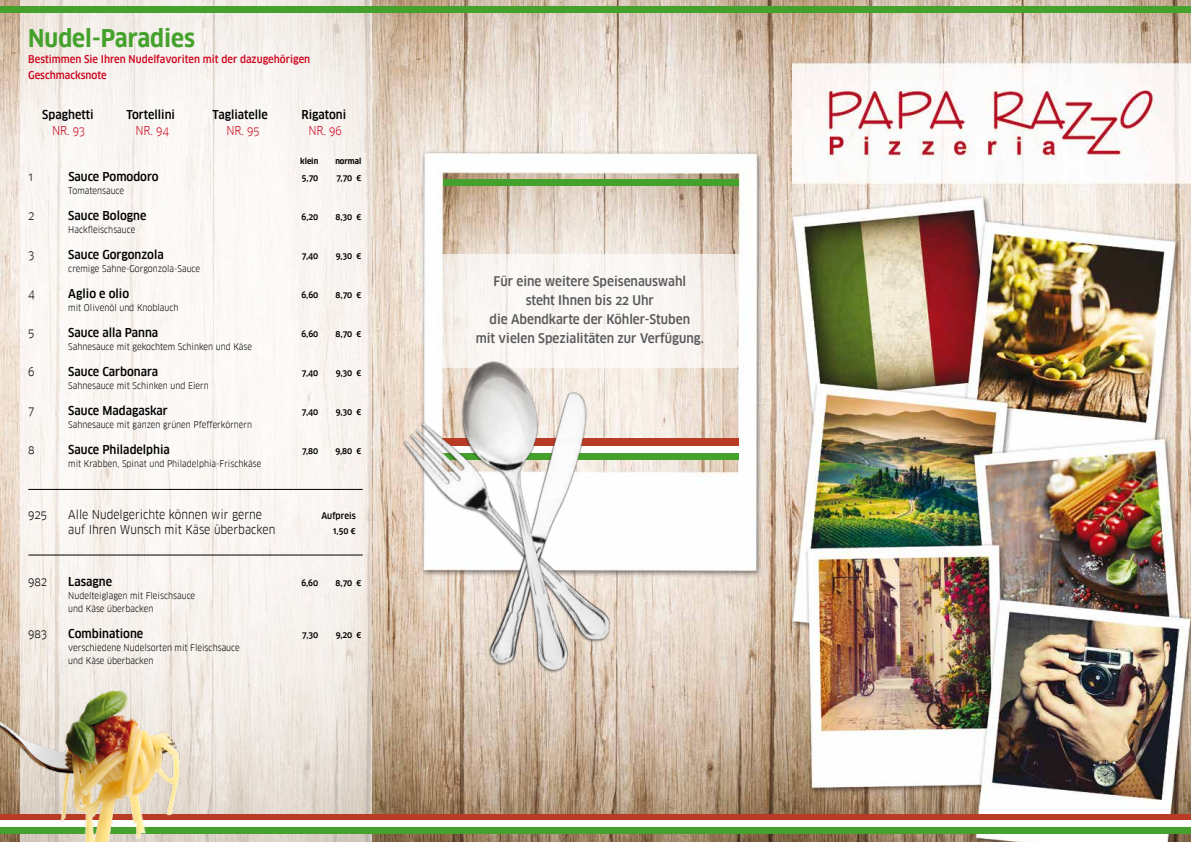
<style>
.page{position:relative;width:1191px;height:842px;background:#fff}
.page>*{position:absolute;margin:0;border:0;box-sizing:border-box;transform-origin:0 0}
.t1{font:700 24px "Clan Narrow OSF";color:#44a12b}
.t2{font:500 13px/19px "Clan Narrow OSF";color:#58585a;text-align:center}
.t3{font:500 12px "Clan Narrow OSF";color:#000}
.t4{font:12px "Clan Narrow OSF";color:#000}
.t5{font:12px "Clan Narrow OSF";color:#cd071e}
.t6{font:500 10.5px/16px "Clan Narrow OSF";color:#cd071e}
.t7{font:9px/13px "Clan Narrow OSF";color:#000}
.t8{font:500 9px "Clan Narrow OSF";color:#000}
.t9{font:700 8px "Clan Narrow OSF";color:#000}
</style>
<div class="page">
<img style="left:0;top:0;width:1191px;height:842px">
<svg style="left:21px;top:0;width:351px;height:842px;fill:#f9f5f1"></svg>
<hr style="left:28px;top:489px;width:335px;height:1px;background:#000">
<hr style="left:28px;top:554px;width:335px;height:1px;background:#000">
<svg style="left:440px;top:254px;width:302px;height:114px;fill:#f9f5f2"></svg>
<div style="left:0;top:814px;width:1191px;height:7px;background:#ba3b24"></div>
<div style="left:0;top:821px;width:1191px;height:6px;background:#fff"></div>
<div style="left:0;top:827px;width:1191px;height:7px;background:#44a12b"></div>
<div style="left:0;top:6px;width:1191px;height:7px;background:#44a12b"></div>
<div style="left:442px;top:438px;width:296px;height:9px;background:#ba3b24"></div>
<div style="left:442px;top:446px;width:296px;height:9px;background:#fff"></div>
<div style="left:442px;top:453px;width:296px;height:7px;background:#44a12b"></div>
<div style="left:443px;top:179px;width:295px;height:7px;background:#44a12b"></div>
<img style="left:356px;top:318px;width:330px;height:408px">
<img style="left:0;top:667px;width:187px;height:175px">
<h1 class="t1" style="left:28px;top:25px;width:168px">Nudel-Paradies</h1>
<p class="t6" style="left:28px;top:51px;width:283px">Bestimmen Sie Ihren Nudelfavoriten mit der dazugehörigen<br>Geschmacksnote</p>
<h3 class="t3" style="left:42px;top:108px;width:53px">Spaghetti</h3>
<h3 class="t3" style="left:126px;top:108px;width:50px">Tortellini</h3>
<h3 class="t3" style="left:212px;top:108px;width:57px">Tagliatelle</h3>
<h3 class="t3" style="left:301px;top:108px;width:46px">Rigatoni</h3>
<h3 class="t5" style="left:52px;top:124px;width:35px">NR. 93</h3>
<h3 class="t5" style="left:135px;top:124px;width:35px">NR. 94</h3>
<h3 class="t5" style="left:226px;top:124px;width:35px">NR. 95</h3>
<h3 class="t5" style="left:308px;top:124px;width:35px">NR. 96</h3>
<h3 class="t4" style="left:28px;top:170px;width:7px">1</h3>
<h3 class="t3" style="left:68px;top:170px;width:92px">Sauce Pomodoro</h3>
<p class="t8" style="left:302px;top:173px;width:18px">5,70</p>
<p class="t8" style="left:336px;top:173px;width:26px">7,70 €</p>
<p class="t7" style="left:68px;top:184px;width:57px">Tomatensauce</p>
<h3 class="t4" style="left:28px;top:209px;width:8px">2</h3>
<h3 class="t3" style="left:68px;top:209px;width:80px">Sauce Bologne</h3>
<p class="t8" style="left:302px;top:212px;width:18px">6,20</p>
<p class="t8" style="left:335px;top:212px;width:27px">8,30 €</p>
<p class="t7" style="left:68px;top:223px;width:69px">Hackfleischsauce</p>
<h3 class="t4" style="left:28px;top:248px;width:8px">3</h3>
<h3 class="t3" style="left:68px;top:248px;width:97px">Sauce Gorgonzola</h3>
<p class="t8" style="left:302px;top:251px;width:18px">7,40</p>
<p class="t8" style="left:336px;top:251px;width:27px">9,30 €</p>
<p class="t7" style="left:68px;top:262px;width:133px">cremige Sahne-Gorgonzola-Sauce</p>
<h3 class="t4" style="left:28px;top:287px;width:8px">4</h3>
<h3 class="t3" style="left:68px;top:287px;width:62px">Aglio e olio</h3>
<p class="t8" style="left:301px;top:290px;width:18px">6,60</p>
<p class="t8" style="left:335px;top:290px;width:27px">8,70 €</p>
<p class="t7" style="left:68px;top:301px;width:112px">mit Olivenöl und Knoblauch</p>
<h3 class="t4" style="left:28px;top:326px;width:8px">5</h3>
<h3 class="t3" style="left:68px;top:326px;width:91px">Sauce alla Panna</h3>
<p class="t8" style="left:301px;top:329px;width:18px">6,60</p>
<p class="t8" style="left:335px;top:329px;width:27px">8,70 €</p>
<p class="t7" style="left:68px;top:340px;width:185px">Sahnesauce mit gekochtem Schinken und Käse</p>
<h3 class="t4" style="left:28px;top:365px;width:8px">6</h3>
<h3 class="t3" style="left:68px;top:365px;width:91px">Sauce Carbonara</h3>
<p class="t8" style="left:302px;top:368px;width:18px">7,40</p>
<p class="t8" style="left:336px;top:368px;width:27px">9,30 €</p>
<p class="t7" style="left:68px;top:379px;width:142px">Sahnesauce mit Schinken und Eiern</p>
<h3 class="t4" style="left:28px;top:404px;width:8px">7</h3>
<h3 class="t3" style="left:68px;top:404px;width:101px">Sauce Madagaskar</h3>
<p class="t8" style="left:302px;top:407px;width:18px">7,40</p>
<p class="t8" style="left:336px;top:407px;width:27px">9,30 €</p>
<p class="t7" style="left:68px;top:418px;width:185px">Sahnesauce mit ganzen grünen Pfefferkörnern</p>
<h3 class="t4" style="left:28px;top:443px;width:8px">8</h3>
<h3 class="t3" style="left:68px;top:443px;width:103px">Sauce Philadelphia</h3>
<p class="t8" style="left:302px;top:446px;width:18px">7,80</p>
<p class="t8" style="left:335px;top:446px;width:27px">9,80 €</p>
<p class="t7" style="left:68px;top:457px;width:194px">mit Krabben, Spinat und Philadelphia-Frischkäse</p>
<p class="t9" style="left:300px;top:157px;width:20px">klein</p>
<p class="t9" style="left:335px;top:157px;width:28px">normal</p>
<h3 class="t4" style="left:28px;top:508px;width:20px">925</h3>
<h3 class="t4" style="left:68px;top:508px;width:195px">Alle Nudelgerichte können wir gerne</h3>
<p class="t8" style="left:321px;top:511px;width:36px">Aufpreis</p>
<h3 class="t4" style="left:68px;top:523px;width:209px">auf Ihren Wunsch mit Käse überbacken</h3>
<p class="t8" style="left:333px;top:526px;width:24px">1,50 €</p>
<h3 class="t4" style="left:28px;top:575px;width:20px">982</h3>
<h3 class="t3" style="left:68px;top:575px;width:45px">Lasagne</h3>
<p class="t8" style="left:301px;top:578px;width:18px">6,60</p>
<p class="t8" style="left:335px;top:578px;width:27px">8,70 €</p>
<p class="t7" style="left:68px;top:589px;width:128px">Nudelteiglagen mit Fleischsauce und Käse überbacken</p>
<h3 class="t4" style="left:28px;top:627px;width:20px">983</h3>
<h3 class="t3" style="left:68px;top:627px;width:77px">Combinatione</h3>
<p class="t8" style="left:302px;top:630px;width:18px">7,30</p>
<p class="t8" style="left:336px;top:630px;width:27px">9,20 €</p>
<p class="t7" style="left:68px;top:641px;width:173px">verschiedene Nudelsorten mit Fleischsauce und Käse überbacken</p>
<h2 class="t2" style="left:476px;top:272px;width:230px">Für eine weitere Speisenauswahl<br>steht Ihnen bis 22 Uhr<br>die Abendkarte der Köhler-Stuben<br>mit vielen Spezialitäten zur Verfügung.</h2>
</div>
